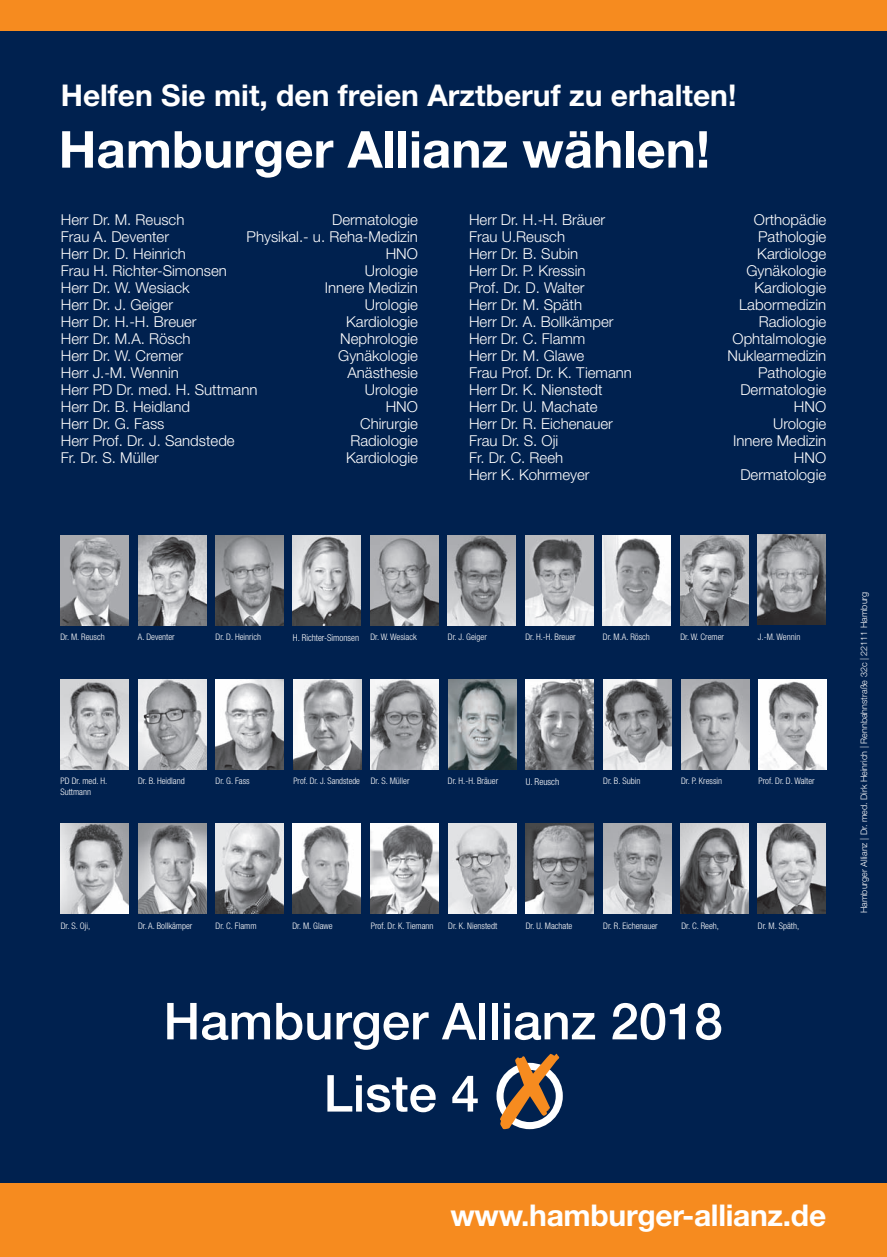
<style>
.page{position:relative;width:887px;height:1257px;background:#00214f}
.page>*{position:absolute;margin:0;border:0;box-sizing:border-box;transform-origin:0 0}
.t1{font:500 51px/72.2px "Helvetica Neue LT Std";color:#fff}
.t2{font:700 51px "Helvetica Neue LT Std";color:#fff}
.t3{font:700 30px "Helvetica Neue LT Std";color:#fff}
.t4{font:300 15px "Helvetica Neue LT Std";color:#fff}
.t5{font:300 condensed 9.45px "Helvetica Neue LT Std";color:#fff}
.t6{font:300 condensed 9px/10.5px "Helvetica Neue LT Std";color:#fff}
.t7{font:300 9px "Helvetica Neue LT Std";color:#fff}
</style>
<div class="page">
<img style="left:370px;top:535px;width:68px;height:90px">
<img style="left:138px;top:535px;width:68px;height:90px">
<img style="left:293px;top:535px;width:68px;height:90px">
<img style="left:215px;top:535px;width:68px;height:90px">
<img style="left:60px;top:535px;width:68px;height:90px">
<img style="left:603px;top:535px;width:68px;height:90px">
<img style="left:525px;top:535px;width:68px;height:90px">
<img style="left:758px;top:535px;width:68px;height:90px">
<img style="left:448px;top:535px;width:68px;height:90px">
<img style="left:680px;top:535px;width:68px;height:90px">
<img style="left:138px;top:679px;width:68px;height:90px">
<img style="left:216px;top:679px;width:68px;height:90px">
<img style="left:60px;top:679px;width:68px;height:90px">
<img style="left:293px;top:679px;width:68px;height:90px">
<img style="left:371px;top:679px;width:68px;height:90px">
<img style="left:526px;top:679px;width:68px;height:90px">
<img style="left:758px;top:679px;width:68px;height:90px">
<img style="left:603px;top:679px;width:68px;height:90px">
<img style="left:681px;top:679px;width:68px;height:90px">
<img style="left:448px;top:679px;width:68px;height:90px">
<img style="left:216px;top:823px;width:68px;height:90px">
<img style="left:292px;top:823px;width:68px;height:90px">
<img style="left:138px;top:823px;width:68px;height:90px">
<img style="left:371px;top:823px;width:68px;height:90px">
<img style="left:603px;top:823px;width:68px;height:90px">
<img style="left:448px;top:823px;width:68px;height:90px">
<img style="left:526px;top:823px;width:68px;height:90px">
<img style="left:758px;top:823px;width:68px;height:90px">
<img style="left:61px;top:823px;width:68px;height:90px">
<img style="left:680px;top:823px;width:68px;height:90px">
<div style="left:496px;top:1063px;width:67px;height:66px;border:7px solid #fff;border-radius:50%"></div>
<svg style="left:500px;top:1054px;width:59px;height:75px"></svg>
<div style="left:0;top:0;width:887px;height:31px;background:#f68b1f"></div>
<div style="left:0;top:1183px;width:887px;height:74px;background:#f68b1f"></div>
<h2 class="t3" style="left:61px;top:77px;width:677px">Helfen Sie mit, den freien Arztberuf zu erhalten!</h2>
<h1 class="t2" style="left:59px;top:118px;width:653px">Hamburger Allianz wählen!</h1>
<p class="t4" style="left:61px;top:210px;width:125px">Herr Dr. M. Reusch</p>
<p class="t4" style="left:332px;top:210px;width:87px">Dermatologie</p>
<p class="t4" style="left:61px;top:227px;width:110px">Frau A. Deventer</p>
<p class="t4" style="left:247px;top:227px;width:173px">Physikal.- u. Reha-Medizin</p>
<p class="t4" style="left:61px;top:244px;width:127px">Herr Dr. D. Heinrich</p>
<p class="t4" style="left:386px;top:244px;width:34px">HNO</p>
<p class="t4" style="left:61px;top:261px;width:168px">Frau H. Richter-Simonsen</p>
<p class="t4" style="left:365px;top:261px;width:55px">Urologie</p>
<p class="t4" style="left:61px;top:278px;width:130px">Herr Dr. W. Wesiack</p>
<p class="t4" style="left:325px;top:278px;width:95px">Innere Medizin</p>
<p class="t4" style="left:61px;top:295px;width:114px">Herr Dr. J. Geiger</p>
<p class="t4" style="left:365px;top:295px;width:55px">Urologie</p>
<p class="t4" style="left:61px;top:312px;width:137px">Herr Dr. H.-H. Breuer</p>
<p class="t4" style="left:346px;top:312px;width:73px">Kardiologie</p>
<p class="t4" style="left:61px;top:329px;width:131px">Herr Dr. M.A. Rösch</p>
<p class="t4" style="left:340px;top:329px;width:79px">Nephrologie</p>
<p class="t4" style="left:61px;top:346px;width:124px">Herr Dr. W. Cremer</p>
<p class="t4" style="left:338px;top:346px;width:81px">Gynäkologie</p>
<p class="t4" style="left:61px;top:363px;width:120px">Herr J.-M. Wennin</p>
<p class="t4" style="left:347px;top:363px;width:72px">Anästhesie</p>
<p class="t4" style="left:61px;top:380px;width:198px">Herr PD Dr. med. H. Suttmann</p>
<p class="t4" style="left:365px;top:380px;width:55px">Urologie</p>
<p class="t4" style="left:61px;top:397px;width:131px">Herr Dr. B. Heidland</p>
<p class="t4" style="left:386px;top:397px;width:34px">HNO</p>
<p class="t4" style="left:61px;top:414px;width:105px">Herr Dr. G. Fass</p>
<p class="t4" style="left:360px;top:414px;width:59px">Chirurgie</p>
<p class="t4" style="left:61px;top:431px;width:175px">Herr Prof. Dr. J. Sandstede</p>
<p class="t4" style="left:350px;top:431px;width:69px">Radiologie</p>
<p class="t4" style="left:61px;top:448px;width:100px">Fr. Dr. S. Müller</p>
<p class="t4" style="left:346px;top:448px;width:73px">Kardiologie</p>
<p class="t4" style="left:469px;top:210px;width:138px">Herr Dr. H.-H. Bräuer</p>
<p class="t4" style="left:754px;top:210px;width:74px">Orthopädie</p>
<p class="t4" style="left:469px;top:227px;width:98px">Frau U.Reusch</p>
<p class="t4" style="left:758px;top:227px;width:70px">Pathologie</p>
<p class="t4" style="left:469px;top:244px;width:111px">Herr Dr. B. Subin</p>
<p class="t4" style="left:757px;top:244px;width:70px">Kardiologe</p>
<p class="t4" style="left:469px;top:261px;width:118px">Herr Dr. P. Kressin</p>
<p class="t4" style="left:746px;top:261px;width:81px">Gynäkologie</p>
<p class="t4" style="left:469px;top:278px;width:117px">Prof. Dr. D. Walter</p>
<p class="t4" style="left:754px;top:278px;width:73px">Kardiologie</p>
<p class="t4" style="left:469px;top:295px;width:115px">Herr Dr. M. Späth</p>
<p class="t4" style="left:739px;top:295px;width:88px">Labormedizin</p>
<p class="t4" style="left:469px;top:312px;width:146px">Herr Dr. A. Bollkämper</p>
<p class="t4" style="left:759px;top:312px;width:69px">Radiologie</p>
<p class="t4" style="left:469px;top:329px;width:118px">Herr Dr. C. Flamm</p>
<p class="t4" style="left:732px;top:329px;width:95px">Ophtalmologie</p>
<p class="t4" style="left:469px;top:346px;width:117px">Herr Dr. M. Glawe</p>
<p class="t4" style="left:728px;top:346px;width:100px">Nuklearmedizin</p>
<p class="t4" style="left:469px;top:363px;width:164px">Frau Prof. Dr. K. Tiemann</p>
<p class="t4" style="left:758px;top:363px;width:70px">Pathologie</p>
<p class="t4" style="left:469px;top:380px;width:135px">Herr Dr. K. Nienstedt</p>
<p class="t4" style="left:740px;top:380px;width:87px">Dermatologie</p>
<p class="t4" style="left:469px;top:397px;width:130px">Herr Dr. U. Machate</p>
<p class="t4" style="left:794px;top:397px;width:34px">HNO</p>
<p class="t4" style="left:469px;top:415px;width:145px">Herr Dr. R. Eichenauer</p>
<p class="t4" style="left:773px;top:415px;width:55px">Urologie</p>
<p class="t4" style="left:469px;top:432px;width:91px">Frau Dr. S. Oji</p>
<p class="t4" style="left:733px;top:432px;width:95px">Innere Medizin</p>
<p class="t4" style="left:469px;top:449px;width:96px">Fr. Dr. C. Reeh</p>
<p class="t4" style="left:794px;top:449px;width:34px">HNO</p>
<p class="t4" style="left:469px;top:466px;width:122px">Herr K. Kohrmeyer</p>
<p class="t4" style="left:740px;top:466px;width:87px">Dermatologie</p>
<p class="t6" style="left:448px;top:632px;width:40px">Dr. J. Geiger</p>
<p class="t6" style="left:758px;top:632px;width:44px">J.-M. Wennin</p>
<p class="t6" style="left:138px;top:632px;width:38px">A. Deventer</p>
<p class="t5" style="left:293px;top:632px;width:68px">H. Richter-Simonsen</p>
<p class="t6" style="left:680px;top:632px;width:45px">Dr. W. Cremer</p>
<p class="t6" style="left:60px;top:632px;width:46px">Dr. M. Reusch</p>
<p class="t6" style="left:525px;top:632px;width:52px">Dr. H.-H. Breuer</p>
<p class="t6" style="left:603px;top:632px;width:48px">Dr. M.A. Rösch</p>
<p class="t6" style="left:216px;top:632px;width:47px">Dr. D. Heinrich</p>
<p class="t6" style="left:370px;top:632px;width:48px">Dr. W. Wesiack</p>
<p class="t6" style="left:60px;top:776px;width:48px">PD Dr. med. H.<br>Suttmann</p>
<p class="t6" style="left:138px;top:776px;width:48px">Dr. B. Heidland</p>
<p class="t6" style="left:216px;top:776px;width:36px">Dr. G. Fass</p>
<p class="t6" style="left:603px;top:776px;width:39px">Dr. B. Subin</p>
<p class="t6" style="left:758px;top:776px;width:58px">Prof. Dr. D. Walter</p>
<p class="t6" style="left:293px;top:776px;width:68px">Prof. Dr. J. Sandstede</p>
<p class="t6" style="left:371px;top:776px;width:40px">Dr. S. Müller</p>
<p class="t5" style="left:526px;top:776px;width:35px">U. Reusch</p>
<p class="t6" style="left:448px;top:776px;width:52px">Dr. H.-H. Bräuer</p>
<p class="t6" style="left:681px;top:776px;width:43px">Dr. P. Kressin</p>
<p class="t6" style="left:61px;top:920px;width:31px">Dr. S. Oji,</p>
<p class="t6" style="left:681px;top:920px;width:39px">Dr. C. Reeh,</p>
<p class="t6" style="left:758px;top:920px;width:43px">Dr. M. Späth,</p>
<p class="t6" style="left:216px;top:920px;width:42px">Dr. C. Flamm</p>
<p class="t6" style="left:292px;top:920px;width:42px">Dr. M. Glawe</p>
<p class="t6" style="left:371px;top:920px;width:64px">Prof. Dr. K. Tiemann</p>
<p class="t6" style="left:138px;top:920px;width:56px">Dr. A. Bollkämper</p>
<p class="t6" style="left:448px;top:920px;width:50px">Dr. K. Nienstedt</p>
<p class="t6" style="left:526px;top:920px;width:48px">Dr. U. Machate</p>
<p class="t6" style="left:603px;top:920px;width:56px">Dr. R. Eichenauer</p>
<h1 class="t1" style="left:324px;top:984px;width:401px;text-indent:-160px">Hamburger Allianz 2018<br>Liste 4</h1>
<p class="t7" style="left:858px;top:913px;width:323px;rotate:-90deg">Hamburger Allianz | Dr. med. Dirk Heinrich | Rennbahnstraße 32c | 22111 Hamburg</p>
<h2 class="t3" style="left:450px;top:1196px;width:377px">www.hamburger-allianz.de</h2>
</div>
